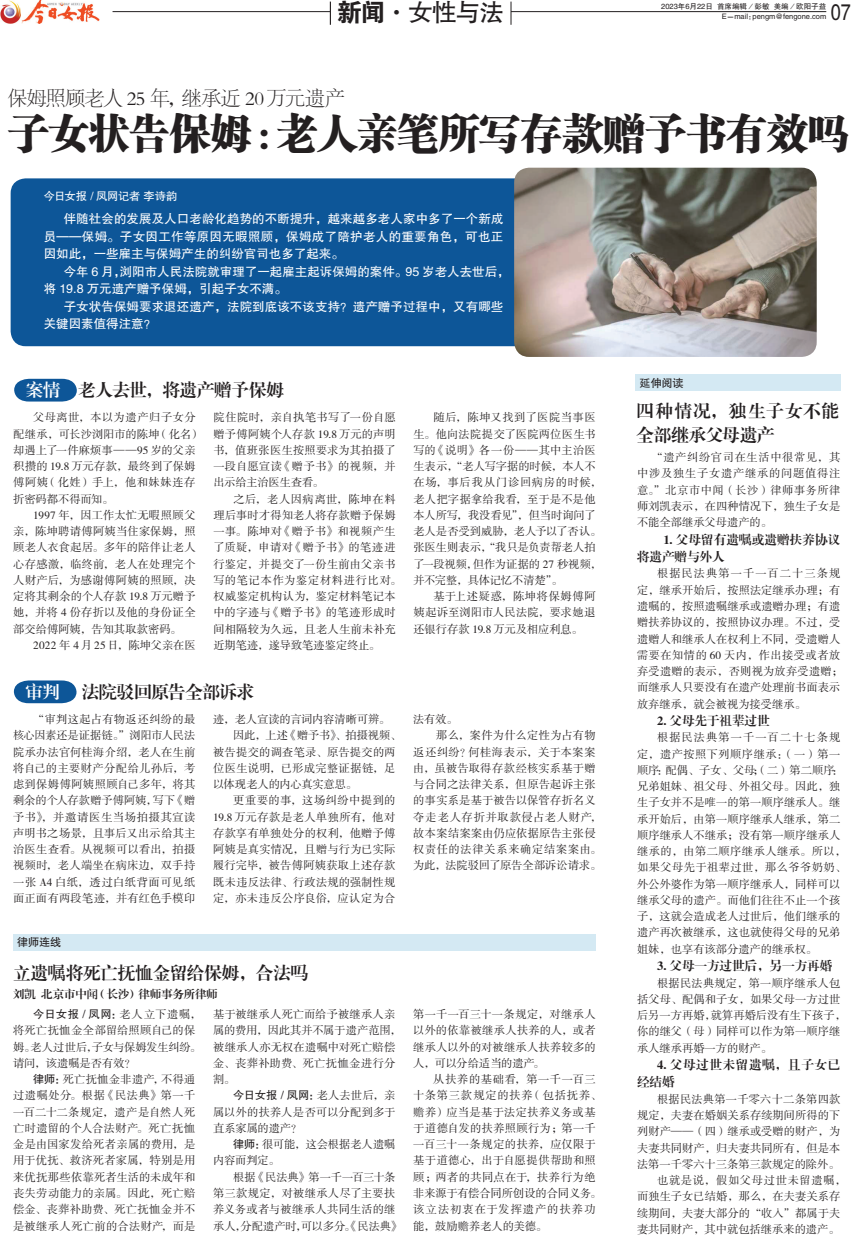
<style>
.page{position:relative;width:851px;height:1241px;background:#fff}
.page>*{position:absolute;margin:0;border:0;box-sizing:border-box;transform-origin:0 0}
.t1{font:41.25px "FZCSJW GB1 0";letter-spacing:-.01em;color:#231f20}
.t2{font:25px "FZHTJW GB1 0";color:#231f20}
.t3{font:22.62px "FZHTJW GB1 0";color:#231f20;scale:.8 1}
.t4{font:20px "FZSYJW GB1 0";letter-spacing:-.03em;color:#231f20}
.t5{font:17.5px/23.8px "FZXBSJW GB1 0";color:#231f20}
.t6{font:17.5px "FZXBSJW GB1 0";letter-spacing:-.02em;color:#231f20}
.t7{font:12.5px/17.5px "FZHTJW GB1 0";color:#fff}
.t8{font:12.5px/17.5px "FZXBSJW GB1 0";color:#231f20}
.t9{font:12.5px/17.5px "FZXBSJW GB1 0";letter-spacing:.06em;color:#231f20}
.t10{font:11.25px/16.2px "FZSSJW GB1 0";letter-spacing:.01em;color:#231f20}
.t11{font:11.25px/16.2px "FZSSJW GB1 0";letter-spacing:.03em;color:#231f20}
.t12{font:11.25px/16.2px "FZSSJW GB1 0";letter-spacing:-.01em;color:#231f20}
.t13{font:11.25px "FZHTJW GB1 0";letter-spacing:-.01em;color:#231f20}
.t14{font:11.25px "FZSSJW GB1 0";letter-spacing:.045em;color:#231f20}
.t15{font:11.25px "FZSSJW GB1 0";letter-spacing:.06em;color:#231f20}
.t16{font:11.25px "FZSSJW GB1 0";letter-spacing:.04em;color:#231f20}
.t17{font:11.25px "FZXBSJW GB1 0";letter-spacing:.01em;color:#231f20}
.t18{font:11.25px "FZSSJW GB1 0";letter-spacing:-.015em;color:#231f20}
.t19{font:11.25px "FZSSJW GB1 0";letter-spacing:.055em;color:#231f20}
.t20{font:11.25px "FZSSJW GB1 0";letter-spacing:.035em;color:#231f20}
.t21{font:11.25px "FZHTJW GB1 0";letter-spacing:-.025em;color:#fff}
.t22{font:7.5px "FZHTJW GB1 0";color:#231f20}
.s1{font-family:"FZDHTJW GB1 0"}
.s2{color:#fff}
.s3{font-family:"FZSSJW GB1 0"}
.s4{font-family:"FZHTJW GB1 0"}
</style>
<div class="page">
<svg style="left:14px;top:379px;width:63px;height:22px"></svg>
<div style="left:11px;top:178px;width:802px;height:168px;background:#0d5698;border-radius:15px"></div>
<hr style="left:112px;top:11px;width:714px;height:1px;background:#231f20">
<img style="left:0;top:0;width:99px;height:23px">
<div style="left:330px;top:2px;width:180px;height:24px;background:#fff"></div>
<svg style="left:330px;top:2px;width:1px;height:23px"></svg>
<svg style="left:510px;top:2px;width:1px;height:23px"></svg>
<div style="left:635px;top:374px;width:205px;height:17px;background:#d4e9f3"></div>
<svg style="left:14px;top:680px;width:62px;height:23px"></svg>
<div style="left:13px;top:933px;width:582px;height:17px;background:#d4e9f3"></div>
<img style="left:514px;top:168px;width:302px;height:189px;border-radius:15px">
<h2 class="t2" style="left:336px;top:-1px;width:169px"><span class="s1">新闻</span>·女性与法</h2>
<p class="t22" style="left:661px;top:2px;width:166px">2023年6月22日 首席编辑／彭敏 美编／欧阳子益</p>
<h3 class="t3" style="left:830px;top:-1px;width:27px">07</h3>
<p class="t22" style="left:721px;top:12px;width:106px">E－mail：pengm@fengone.com</p>
<h3 class="t4" style="left:8px;top:88px;width:339px">保姆照顾老人 25 年，继承近 20万元遗产</h3>
<h1 class="t1" style="left:8px;top:110px;width:842px">子女状告保姆：老人亲笔所写存款赠予书有效吗</h1>
<p class="t21" style="left:44px;top:190px;width:135px">今日女报 / 凤网记者 李诗韵</p>
<p class="t7" style="left:44px;top:210px;width:461px;text-align:justify;text-indent:20px">伴随社会的发展及人口老龄化趋势的不断提升，越来越多老人家中多了一个新成员——保姆。子女因工作等原因无暇照顾，保姆成了陪护老人的重要角色，可也正因如此，一些雇主与保姆产生的纠纷官司也多了起来。</p>
<p class="t7" style="left:44px;top:263px;width:467px;text-indent:20px">今年 6 月，浏阳市人民法院就审理了一起雇主起诉保姆的案件。95 岁老人去世后，将 19.8 万元遗产赠予保姆，引起子女不满。</p>
<p class="t7" style="left:44px;top:298px;width:461px;text-indent:20px">子女状告保姆要求退还遗产，法院到底该不该支持？遗产赠予过程中，又有哪些关键因素值得注意？</p>
<h3 class="t6" style="left:26px;top:380px;width:260px"><span class="s2">案情</span> 老人去世，将遗产赠予保姆</h3>
<p class="t10" style="left:13px;top:410px;width:189px;text-indent:20px">父母离世，本以为遗产归子女分配继承，可长沙浏阳市的陈坤（化名）却遇上了一件麻烦事——95 岁的父亲积攒的 19.8 万元存款，最终到了保姆傅阿姨（化姓）手上，他和妹妹连存折密码都不得而知。</p>
<p class="t10" style="left:13px;top:507px;width:184px;text-align:justify;text-indent:20px">1997 年，因工作太忙无暇照顾父亲，陈坤聘请傅阿姨当住家保姆，照顾老人衣食起居。多年的陪伴让老人心存感激，临终前，老人在处理完个人财产后，为感谢傅阿姨的照顾，决定将其剩余的个人存款 19.8 万元赠予她，并将 4 份存折以及他的身份证全部交给傅阿姨，告知其取款密码。</p>
<p class="t10" style="left:33px;top:637px;width:164px">2022 年 4 月 25 日，陈坤父亲在医</p>
<p class="t10" style="left:213px;top:410px;width:184px;text-align:justify">院住院时，亲自执笔书写了一份自愿赠予傅阿姨个人存款 19.8 万元的声明书，值班张医生按照要求为其拍摄了一段自愿宣读《赠予书》的视频，并出示给主治医生查看。</p>
<p class="t11" style="left:213px;top:491px;width:189px;text-indent:20px">之后，老人因病离世，陈坤在料理后事时才得知老人将存款赠予保姆一事。陈坤对《赠予书》和视频产生了质疑，申请对《赠予书》的笔迹进行鉴定，并提交了一份生前由父亲书写的笔记本作为鉴定材料进行比对。权威鉴定机构认为，鉴定材料笔记本中的字迹与《赠予书》的笔迹形成时间相隔较为久远，且老人生前未补充近期笔迹，遂导致笔迹鉴定终止。</p>
<h3 class="t5" style="left:25px;top:680px;width:230px"><span class="s2">审判</span> 法院驳回原告全部诉求</h3>
<p class="t10" style="left:13px;top:711px;width:184px;text-align:justify;text-indent:20px">“审判这起占有物返还纠纷的最核心因素还是证据链。”浏阳市人民法院承办法官何桂海介绍，老人在生前将自己的主要财产分配给儿孙后，考虑到保姆傅阿姨照顾自己多年，将其剩余的个人存款赠予傅阿姨，写下《赠予书》，并邀请医生当场拍摄其宣读声明书之场景，且事后又出示给其主治医生查看。从视频可以看出，拍摄视频时，老人端坐在病床边，双手持一张 A4 白纸，透过白纸背面可见纸面正面有两段笔迹，并有红色手模印</p>
<p class="t12" style="left:213px;top:711px;width:178px">迹，老人宣读的言词内容清晰可辨。</p>
<p class="t10" style="left:233px;top:727px;width:169px">因此，上述《赠予书》、拍摄视频、</p>
<p class="t10" style="left:213px;top:744px;width:184px">被告提交的调查笔录、原告提交的两</p>
<p class="t11" style="left:213px;top:760px;width:184px">位医生说明，已形成完整证据链，足</p>
<p class="t12" style="left:213px;top:776px;width:145px">以体现老人的内心真实意思。</p>
<p class="t16" style="left:233px;top:794px;width:164px">更重要的事，这场纠纷中提到的</p>
<p class="t14" style="left:213px;top:810px;width:184px">19.8 万元存款是老人单独所有，他对</p>
<p class="t10" style="left:213px;top:825px;width:184px">存款享有单独处分的权利，他赠予傅</p>
<p class="t10" style="left:213px;top:841px;width:184px">阿姨是真实情况，且赠与行为已实际</p>
<p class="t10" style="left:213px;top:857px;width:184px">履行完毕，被告傅阿姨获取上述存款</p>
<p class="t10" style="left:213px;top:874px;width:184px">既未违反法律、行政法规的强制性规</p>
<p class="t10" style="left:213px;top:890px;width:184px">定，亦未违反公序良俗，应认定为合</p>
<p class="t13" style="left:17px;top:936px;width:46px">律师连线</p>
<h3 class="t5" style="left:13px;top:962px;width:297px">立遗嘱将死亡抚恤金留给保姆，合法吗</h3>
<p class="t17" style="left:13px;top:987px;width:206px">刘凯 北京市中闻（长沙）律师事务所律师</p>
<p class="t13" style="left:33px;top:1007px;width:169px">今日女报 / 凤网：<span class="s3">老人立下遗嘱，</span></p>
<p class="t10" style="left:13px;top:1022px;width:184px">将死亡抚恤金全部留给照顾自己的保</p>
<p class="t18" style="left:13px;top:1040px;width:189px">姆。老人过世后，子女与保姆发生纠纷。</p>
<p class="t10" style="left:13px;top:1055px;width:181px">请问，该遗嘱是否有效？　　　　　</p>
<p class="t10" style="left:33px;top:1071px;width:164px"><span class="s4">律师：</span>死亡抚恤金非遗产，不得通</p>
<p class="t16" style="left:13px;top:1089px;width:184px">过遗嘱处分。根据《民法典》第一千</p>
<p class="t10" style="left:13px;top:1104px;width:184px">一百二十二条规定，遗产是自然人死</p>
<p class="t11" style="left:13px;top:1120px;width:184px">亡时遗留的个人合法财产。死亡抚恤</p>
<p class="t10" style="left:13px;top:1136px;width:184px">金是由国家发给死者亲属的费用，是</p>
<p class="t11" style="left:13px;top:1152px;width:184px">用于优抚、救济死者家属，特别是用</p>
<p class="t10" style="left:13px;top:1169px;width:184px">来优抚那些依靠死者生活的未成年和</p>
<p class="t10" style="left:13px;top:1185px;width:184px">丧失劳动能力的亲属。因此，死亡赔</p>
<p class="t20" style="left:13px;top:1203px;width:184px">偿金、丧葬补助费、死亡抚恤金并不</p>
<p class="t11" style="left:13px;top:1217px;width:184px">是被继承人死亡前的合法财产，而是</p>
<p class="t10" style="left:213px;top:1006px;width:189px">基于被继承人死亡而给予被继承人亲属的费用，因此其并不属于遗产范围，被继承人亦无权在遗嘱中对死亡赔偿金、丧葬补助费、死亡抚恤金进行分割。</p>
<p class="t13" style="left:233px;top:1089px;width:164px">今日女报 / 凤网：<span class="s3">老人去世后，亲</span></p>
<p class="t10" style="left:213px;top:1104px;width:184px">属以外的扶养人是否可以分配到多于直系家属的遗产？</p>
<p class="t12" style="left:213px;top:1136px;width:184px;text-indent:20px"><span class="s4">律师：</span>很可能，这会根据老人遗嘱内容而判定。</p>
<p class="t10" style="left:213px;top:1169px;width:189px;text-indent:20px">根据《民法典》第一千一百三十条第三款规定，对被继承人尽了主要扶养义务或者与被继承人共同生活的继承人，分配遗产时，可以多分。《民法典》</p>
<p class="t10" style="left:413px;top:410px;width:189px;text-indent:20px">随后，陈坤又找到了医院当事医生。他向法院提交了医院两位医生书写的《说明》各一份——其中主治医生表示，“老人写字据的时候，本人不在场，事后我从门诊回病房的时候，老人把字据拿给我看，至于是不是他本人所写，我没看见”，但当时询问了老人是否受到威胁，老人予以了否认。张医生则表示，“我只是负责帮老人拍了一段视频，但作为证据的 27 秒视频，并不完整，具体记忆不清楚”。</p>
<p class="t10" style="left:413px;top:588px;width:184px;text-align:justify;text-indent:20px">基于上述疑惑，陈坤将保姆傅阿姨起诉至浏阳市人民法院，要求她退还银行存款 19.8 万元及相应利息。</p>
<p class="t10" style="left:413px;top:711px;width:46px">法有效。</p>
<p class="t10" style="left:436px;top:727px;width:161px">那么，案件为什么定性为占有物</p>
<p class="t14" style="left:413px;top:745px;width:184px">返还纠纷？何桂海表示，关于本案案</p>
<p class="t10" style="left:413px;top:760px;width:184px">由，虽被告取得存款经核实系基于赠</p>
<p class="t10" style="left:413px;top:776px;width:184px">与合同之法律关系，但原告起诉主张</p>
<p class="t10" style="left:413px;top:792px;width:184px">的事实系是基于被告以保管存折名义</p>
<p class="t15" style="left:413px;top:810px;width:189px">夺走老人存折并取款侵占老人财产，</p>
<p class="t10" style="left:413px;top:825px;width:184px">故本案结案案由仍应依据原告主张侵</p>
<p class="t19" style="left:413px;top:843px;width:189px">权责任的法律关系来确定结案案由。</p>
<p class="t12" style="left:413px;top:857px;width:189px">为此，法院驳回了原告全部诉讼请求。</p>
<p class="t10" style="left:413px;top:1006px;width:184px;text-align:justify">第一千一百三十一条规定，对继承人以外的依靠被继承人扶养的人，或者继承人以外的对被继承人扶养较多的人，可以分给适当的遗产。</p>
<p class="t11" style="left:413px;top:1071px;width:189px;text-indent:20px">从扶养的基础看，第一千一百三十条第三款规定的扶养（包括抚养、赡养）应当是基于法定扶养义务或基于道德自发的扶养照顾行为；第一千一百三十一条规定的扶养，应仅限于基于道德心，出于自愿提供帮助和照顾；两者的共同点在于，扶养行为绝非来源于有偿合同所创设的合同义务。该立法初衷在于发挥遗产的扶养功能，鼓励赡养老人的美德。</p>
<p class="t13" style="left:639px;top:376px;width:46px">延伸阅读</p>
<h3 class="t5" style="left:636px;top:400px;width:204px">四种情况，独生子女不能全部继承父母遗产</h3>
<p class="t10" style="left:637px;top:449px;width:205px;text-align:justify;text-indent:14px">“遗产纠纷官司在生活中很常见，其中涉及独生子女遗产继承的问题值得注意。”北京市中闻（长沙）律师事务所律师刘凯表示，在四种情况下，独生子女是不能全部继承父母遗产的。</p>
<p class="t8" style="left:637px;top:531px;width:205px;text-indent:26px">1. 父母留有遗嘱或遗赠扶养协议将遗产赠与外人</p>
<p class="t10" style="left:637px;top:566px;width:207px;text-indent:20px">根据民法典第一千一百二十三条规定，继承开始后，按照法定继承办理；有遗嘱的，按照遗嘱继承或遗赠办理；有遗赠扶养协议的，按照协议办理。不过，受遗赠人和继承人在权利上不同，受遗赠人需要在知情的 60 天内，作出接受或者放弃受遗赠的表示，否则视为放弃受遗赠；而继承人只要没有在遗产处理前书面表示放弃继承，就会被视为接受继承。</p>
<p class="t8" style="left:657px;top:712px;width:114px">2. 父母先于祖辈过世</p>
<p class="t10" style="left:637px;top:729px;width:210px;text-indent:20px">根据民法典第一千一百二十七条规定，遗产按照下列顺序继承：（一）第一顺序：配偶、子女、父母；（二）第二顺序：兄弟姐妹、祖父母、外祖父母。因此，独生子女并不是唯一的第一顺序继承人。继承开始后，由第一顺序继承人继承，第二顺序继承人不继承；没有第一顺序继承人继承的，由第二顺序继承人继承。所以，如果父母先于祖辈过世，那么爷爷奶奶、外公外婆作为第一顺序继承人，同样可以继承父母的遗产。而他们往往不止一个孩子，这就会造成老人过世后，他们继承的遗产再次被继承，这也就使得父母的兄弟姐妹，也享有该部分遗产的继承权。</p>
<p class="t8" style="left:657px;top:957px;width:176px">3. 父母一方过世后，另一方再婚</p>
<p class="t10" style="left:637px;top:974px;width:210px;text-indent:20px">根据民法典规定，第一顺序继承人包括父母、配偶和子女，如果父母一方过世后另一方再婚，就算再婚后没有生下孩子，你的继父（母）同样可以作为第一顺序继承人继承再婚一方的财产。</p>
<p class="t9" style="left:637px;top:1056px;width:205px;text-indent:20px">4. 父母过世未留遗嘱，且子女已经结婚</p>
<p class="t10" style="left:657px;top:1091px;width:185px">根据民法典第一千零六十二条第四款</p>
<p class="t10" style="left:637px;top:1107px;width:205px">规定，夫妻在婚姻关系存续期间所得的下</p>
<p class="t10" style="left:637px;top:1123px;width:205px">列财产——（四）继承或受赠的财产，为</p>
<p class="t10" style="left:637px;top:1139px;width:205px">夫妻共同财产，归夫妻共同所有，但是本</p>
<p class="t10" style="left:637px;top:1156px;width:204px">法第一千零六十三条第三款规定的除外。</p>
<p class="t15" style="left:657px;top:1174px;width:190px">也就是说，假如父母过世未留遗嘱，</p>
<p class="t10" style="left:637px;top:1188px;width:205px">而独生子女已结婚，那么，在夫妻关系存</p>
<p class="t10" style="left:637px;top:1204px;width:205px">续期间，夫妻大部分的“收入”都属于夫</p>
<p class="t10" style="left:637px;top:1221px;width:204px">妻共同财产，其中就包括继承来的遗产。</p>
</div>
